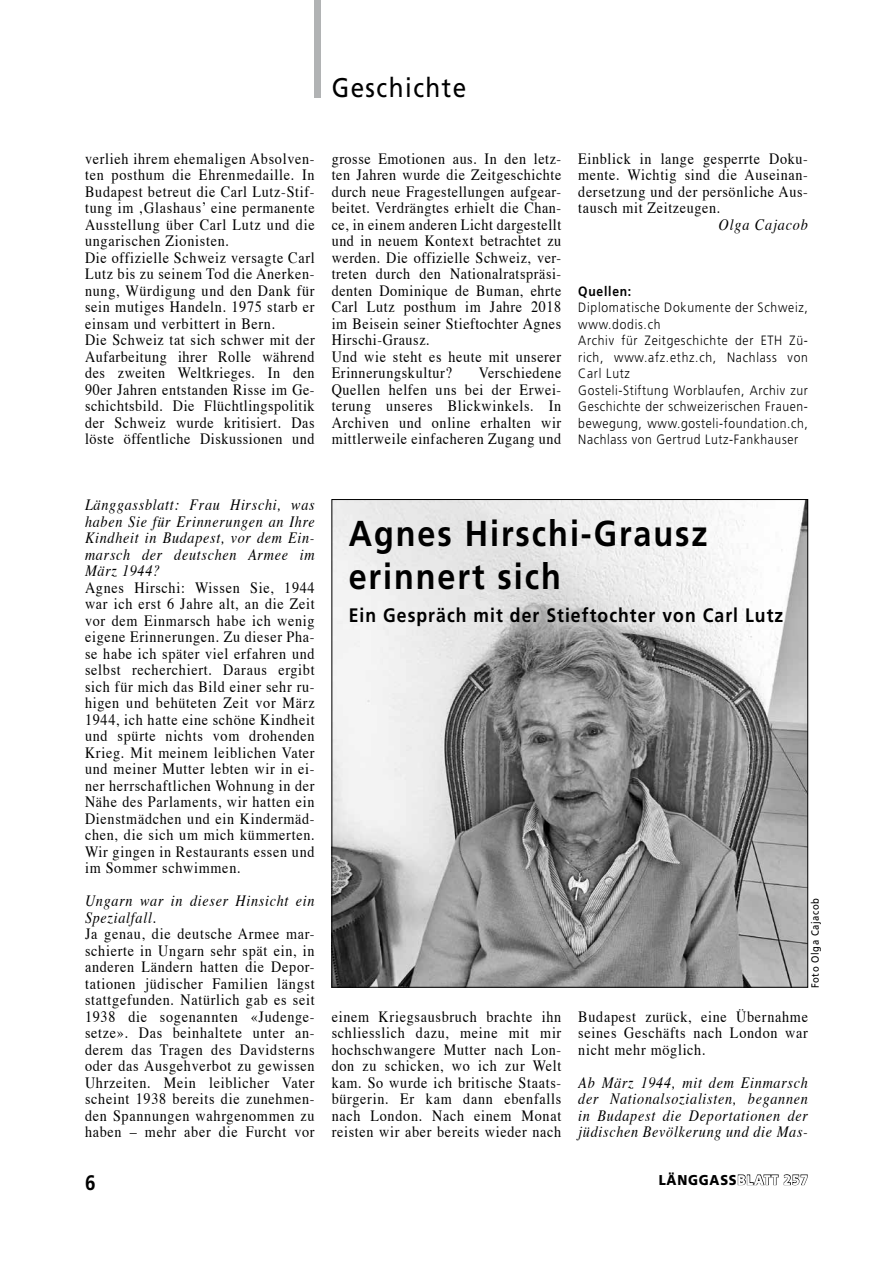
<style>
.page{position:relative;width:893px;height:1263px;background:#fff}
.page>*{position:absolute;margin:0;border:0;box-sizing:border-box;transform-origin:0 0}
.t1{font:700 36px/43.2px "Frutiger";letter-spacing:.06em;color:#000;scale:.9 1}
.t2{font:27px "Frutiger";letter-spacing:.06em;color:#000;scale:.9 1}
.t3{font:700 21px "Frutiger";color:#000;scale:.9 1}
.t4{font:700 19.5px "Frutiger";letter-spacing:.06em;color:#000;scale:.9 1}
.t5{font:15.75px/16.5px "Times";letter-spacing:.045em;color:#000;text-align:justify;scale:.9 1}
.t6{font:italic 15.75px/16.5px "Times";letter-spacing:.05em;color:#000;text-align:justify;scale:.9 1}
.t7{font:900 14.25px "Frutiger";letter-spacing:.06em;color:#000;scale:.9 1}
.t8{font:300 13.5px/16.5px "Frutiger";letter-spacing:.05em;color:#000;scale:.9 1}
.t9{font:700 13.5px "Frutiger";letter-spacing:.06em;color:#000;scale:.9 1}
.t10{font:10.5px "Frutiger";letter-spacing:.06em;color:#000;scale:.9 1}
.s1{font-size:13.8px;color:#fdfdfd}
</style>
<div class="page">
<svg style="left:738px;top:1174px;width:70px;height:11px"></svg>
<img style="left:334px;top:501px;width:472px;height:484px">
<div style="left:315px;top:0;width:6px;height:98px;background:#b1b3b4"></div>
<h2 class="t2" style="left:332px;top:72px;width:151px">Geschichte</h2>
<p class="t5" style="left:85px;top:151px;width:257px;text-align:left">verlieh ihrem ehemaligen Absolven&shy;ten posthum die Ehrenmedaille. In Budapest betreut die Carl Lutz-Stif&shy;tung im ‚Glashaus’ eine permanente Ausstellung über Carl Lutz und die ungarischen Zionisten.<br>Die offizielle Schweiz versagte Carl Lutz bis zu seinem Tod die Anerken&shy;nung, Würdigung und den Dank für sein mutiges Handeln. 1975 starb er einsam und verbittert in Bern.<br>Die Schweiz tat sich schwer mit der Aufarbeitung ihrer Rolle während des zweiten Weltkrieges. In den 90er Jahren entstanden Risse im Ge&shy;schichtsbild. Die Flüchtlingspolitik der Schweiz wurde kritisiert. Das löste öffentliche Diskussionen und</p>
<p class="t5" style="left:332px;top:151px;width:257px;text-align:left">grosse Emotionen aus. In den letz&shy;ten Jahren wurde die Zeitgeschichte durch neue Fragestellungen aufgear&shy;beitet. Verdrängtes erhielt die Chan&shy;ce, in einem anderen Licht dargestellt und in neuem Kontext betrachtet zu werden. Die offizielle Schweiz, ver&shy;treten durch den Nationalratspräsi&shy;denten Dominique de Buman, ehrte Carl Lutz posthum im Jahre 2018 im Beisein seiner Stieftochter Agnes Hirschi-Grausz.<br>Und wie steht es heute mit unserer Erinnerungskultur?</p>
<p class="t5" style="left:332px;top:366px;width:257px;text-indent:147px">Verschiedene Quellen helfen uns bei der Erwei&shy;terung unseres Blickwinkels. In Archiven und online erhalten wir mittlerweile einfacheren Zugang und</p>
<p class="t5" style="left:578px;top:151px;width:257px">Einblick in lange gesperrte Doku&shy;mente. Wichtig sind die Auseinan&shy;dersetzung und der persönliche Aus&shy;tausch mit Zeitzeugen.</p>
<p class="t6" style="left:719px;top:217px;width:101px">Olga Cajacob</p>
<p class="t9" style="left:578px;top:283px;width:60px">Quellen:</p>
<p class="t8" style="left:578px;top:299px;width:257px">Diplomatische Dokumente der Schweiz, www.dodis.ch<br>Archiv für Zeitgeschichte der ETH Zü&shy;rich, www.afz.ethz.ch, Nachlass von Carl Lutz<br>Gosteli-Stiftung Worblaufen, Archiv zur Geschichte der schweizerischen Frauen&shy;bewegung, www.gosteli-foundation.ch, Nachlass von Gertrud Lutz-Fankhauser</p>
<p class="t6" style="left:85px;top:498px;width:257px">Länggassblatt: Frau Hirschi, was haben Sie für Erinnerungen an Ihre Kindheit in Budapest, vor dem Ein&shy;marsch der deutschen Armee im März 1944?</p>
<p class="t5" style="left:85px;top:580px;width:257px">Agnes Hirschi: Wissen Sie, 1944 war ich erst 6 Jahre alt, an die Zeit vor dem Einmarsch habe ich wenig eigene Erinnerungen. Zu dieser Pha&shy;se habe ich später viel erfahren und selbst recherchiert. Daraus ergibt sich für mich das Bild einer sehr ru&shy;higen und behüteten Zeit vor März 1944, ich hatte eine schöne Kindheit und spürte nichts vom drohenden Krieg. Mit meinem leiblichen Vater und meiner Mutter lebten wir in ei&shy;ner herrschaftlichen Wohnung in der Nähe des Parlaments, wir hatten ein Dienstmädchen und ein Kindermäd&shy;chen, die sich um mich kümmerten.<br>Wir gingen in Restaurants essen und im Sommer schwimmen.</p>
<p class="t6" style="left:85px;top:894px;width:257px">Ungarn war in dieser Hinsicht ein<br>Spezialfall.</p>
<p class="t5" style="left:85px;top:927px;width:257px">Ja genau, die deutsche Armee mar&shy;schierte in Ungarn sehr spät ein, in anderen Ländern hatten die Depor&shy;tationen jüdischer Familien längst stattgefunden. Natürlich gab es seit 1938 die sogenannten «Judenge&shy;setze». Das beinhaltete unter an&shy;derem das Tragen des Davidsterns oder das Ausgehverbot zu gewissen Uhrzeiten. Mein leiblicher Vater scheint 1938 bereits die zunehmen&shy;den Spannungen wahrgenommen zu haben – mehr aber die Furcht vor</p>
<h1 class="t1" style="left:349px;top:512px;width:400px">Agnes Hirschi-Grausz erinnert sich</h1>
<p class="t4" style="left:349px;top:604px;width:484px">Ein Gespräch mit der Stieftochter von Carl Lutz</p>
<p class="t10" style="left:809px;top:988px;width:101px;rotate:-90deg">Foto Olga Cajacob</p>
<p class="t5" style="left:332px;top:1009px;width:257px">einem Kriegsausbruch brachte ihn schliesslich dazu, meine mit mir hochschwangere Mutter nach Lon&shy;don zu schicken, wo ich zur Welt kam. So wurde ich britische Staats&shy;bürgerin. Er kam dann ebenfalls nach London. Nach einem Monat reisten wir aber bereits wieder nach</p>
<p class="t5" style="left:578px;top:1009px;width:257px">Budapest zurück, eine Übernahme seines Geschäfts nach London war nicht mehr möglich.</p>
<p class="t6" style="left:578px;top:1075px;width:257px">Ab März 1944, mit dem Einmarsch der Nationalsozialisten, begannen in Budapest die Deportationen der jüdischen Bevölkerung und die Mas-</p>
<h3 class="t3" style="left:85px;top:1170px;width:13px">6</h3>
<p class="t7" style="left:659px;top:1171px;width:167px">LÄNGGASS<span class="s1">BLATT 257</span></p>
</div>
